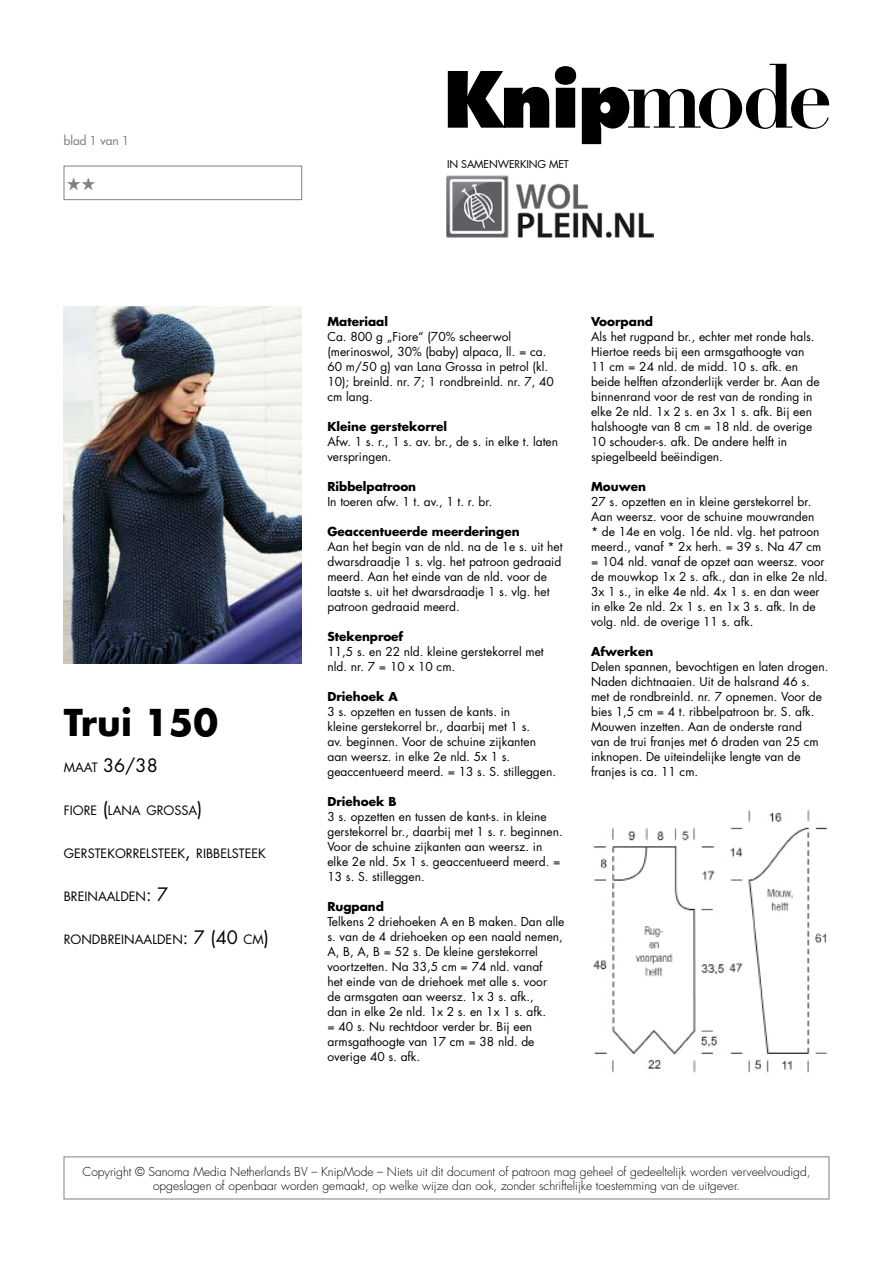
<style>
.page{position:relative;width:893px;height:1263px;background:#fff}
.page>*{position:absolute;margin:0;border:0;box-sizing:border-box;transform-origin:0 0}
.t1{font:700 36px "Futura Std";color:#000}
.t2{font:18px "Futura Std";color:#000}
.t3{font:12.6px "Futura Std";color:#000}
.t4{font:12px/15px "Futura Std";color:#000}
.t5{font:300 12px/14.4px "Futura Std";color:#000;text-align:center}
.t6{font:700 12px "Futura Std";color:#000}
.t7{font:500 12px "Futura Std";color:#818084}
.t8{font:10.5px "Futura Std";letter-spacing:-.01em;color:#000}
.s1{font-size:12.6px}
.s2{font-size:18px}
</style>
<div class="page">
<div style="left:64px;top:166px;width:238px;height:34px;border:1px solid #818084"></div>
<img style="left:64px;top:306px;width:238px;height:357px">
<img style="left:593px;top:809px;width:235px;height:264px">
<svg style="left:448px;top:64px;width:381px;height:80px"></svg>
<img style="left:447px;top:175px;width:206px;height:63px">
<p class="t7" style="left:64px;top:133px;width:67px">blad 1 van 1</p>
<h1 class="t1" style="left:64px;top:698px;width:156px">Trui 150</h1>
<h2 class="t2" style="left:64px;top:753px;width:95px"><span class="s1">MAAT</span> 36/38</h2>
<p class="t3" style="left:64px;top:802px;width:140px">FIORE <span class="s2">(</span>LANA GROSSA<span class="s2">)</span></p>
<p class="t3" style="left:64px;top:845px;width:204px">GERSTEKORRELSTEEK<span class="s2">,</span> RIBBELSTEEK</p>
<p class="t3" style="left:64px;top:888px;width:106px">BREINAALDEN<span class="s2">: 7</span></p>
<p class="t3" style="left:64px;top:932px;width:207px">RONDBREINAALDEN<span class="s2">: 7 (40</span> CM<span class="s2">)</span></p>
<p class="t8" style="left:447px;top:157px;width:23px">in sam</p>
<p class="t8" style="left:484px;top:157px;width:51px">enwerking</p>
<p class="t8" style="left:549px;top:157px;width:19px">met</p>
<p class="t6" style="left:327px;top:314px;width:62px">Materiaal</p>
<p class="t4" style="left:327px;top:329px;width:228px">Ca. 800 g „Fiore“ (70% scheerwol (merinoswol, 30% (baby) alpaca, ll. = ca.<br>60 m/50 g) van Lana Grossa in petrol (kl.<br>10); breinld. nr. 7; 1 rondbreinld. nr. 7, 40 cm lang.</p>
<p class="t6" style="left:327px;top:419px;width:121px">Kleine gerstekorrel</p>
<p class="t4" style="left:327px;top:434px;width:232px">Afw. 1 s. r., 1 s. av. br., de s. in elke t. laten verspringen.</p>
<p class="t6" style="left:327px;top:479px;width:90px">Ribbelpatroon</p>
<p class="t4" style="left:327px;top:494px;width:166px">In toeren afw. 1 t. av., 1 t. r. br.</p>
<p class="t6" style="left:327px;top:524px;width:194px">Geaccentueerde meerderingen</p>
<p class="t4" style="left:327px;top:539px;width:237px">Aan het begin van de nld. na de 1e s. uit het dwarsdraadje 1 s. vlg. het patroon gedraaid meerd. Aan het einde van de nld. voor de laatste s. uit het dwarsdraadje 1 s. vlg. het patroon gedraaid meerd.</p>
<p class="t6" style="left:327px;top:629px;width:77px">Stekenproef</p>
<p class="t4" style="left:327px;top:644px;width:218px">11,5 s. en 22 nld. kleine gerstekorrel met nld. nr. 7 = 10 x 10 cm.</p>
<p class="t6" style="left:327px;top:689px;width:72px">Driehoek A</p>
<p class="t4" style="left:327px;top:704px;width:230px">3 s. opzetten en tussen de kants. in<br>kleine gerstekorrel br., daarbij met 1 s.<br>av. beginnen. Voor de schuine zijkanten aan weersz. in elke 2e nld. 5x 1 s. geaccentueerd meerd. = 13 s. S. stilleggen.</p>
<p class="t6" style="left:327px;top:794px;width:71px">Driehoek B</p>
<p class="t4" style="left:327px;top:809px;width:237px">3 s. opzetten en tussen de kant-s. in kleine gerstekorrel br., daarbij met 1 s. r. beginnen.<br>Voor de schuine zijkanten aan weersz. in elke 2e nld. 5x 1 s. geaccentueerd meerd. = 13 s. S. stilleggen.</p>
<p class="t6" style="left:327px;top:899px;width:58px">Rugpand</p>
<p class="t4" style="left:327px;top:914px;width:238px">Telkens 2 driehoeken A en B maken. Dan alle s. van de 4 driehoeken op een naald nemen, A, B, A, B = 52 s. De kleine gerstekorrel voortzetten. Na 33,5 cm = 74 nld. vanaf<br>het einde van de driehoek met alle s. voor<br>de armsgaten aan weersz. 1x 3 s. afk.,<br>dan in elke 2e nld. 1x 2 s. en 1x 1 s. afk.<br>= 40 s. Nu rechtdoor verder br. Bij een armsgathoogte van 17 cm = 38 nld. de overige 40 s. afk.</p>
<p class="t6" style="left:591px;top:314px;width:64px">Voorpand</p>
<p class="t4" style="left:591px;top:329px;width:230px">Als het rugpand br., echter met ronde hals.<br>Hiertoe reeds bij een armsgathoogte van 11 cm = 24 nld. de midd. 10 s. afk. en beide helften afzonderlijk verder br. Aan de binnenrand voor de rest van de ronding in elke 2e nld. 1x 2 s. en 3x 1 s. afk. Bij een halshoogte van 8 cm = 18 nld. de overige 10 schouder-s. afk. De andere helft in spiegelbeeld beëindigen.</p>
<p class="t6" style="left:591px;top:479px;width:56px">Mouwen</p>
<p class="t4" style="left:591px;top:494px;width:238px">27 s. opzetten en in kleine gerstekorrel br.<br>Aan weersz. voor de schuine mouwranden<br>* de 14e en volg. 16e nld. vlg. het patroon meerd., vanaf * 2x herh. = 39 s. Na 47 cm = 104 nld. vanaf de opzet aan weersz. voor de mouwkop 1x 2 s. afk., dan in elke 2e nld.<br>3x 1 s., in elke 4e nld. 4x 1 s. en dan weer in elke 2e nld. 2x 1 s. en 1x 3 s. afk. In de volg. nld. de overige 11 s. afk.</p>
<p class="t6" style="left:591px;top:644px;width:64px">Afwerken</p>
<p class="t4" style="left:591px;top:659px;width:239px">Delen spannen, bevochtigen en laten drogen.<br>Naden dichtnaaien. Uit de halsrand 46 s. met de rondbreinld. nr. 7 opnemen. Voor de bies 1,5 cm = 4 t. ribbelpatroon br. S. afk.<br>Mouwen inzetten. Aan de onderste rand<br>van de trui franjes met 6 draden van 25 cm inknopen. De uiteindelijke lengte van de franjes is ca. 11 cm.</p>
<p class="t5" style="left:82px;top:1164px;width:729px">Copyright © Sanoma Media Netherlands BV – KnipMode – Niets uit dit document of patroon mag geheel of gedeeltelijk worden verveelvoudigd, opgeslagen of openbaar worden gemaakt, op welke wijze dan ook, zonder schriftelijke toestemming van de uitgever.</p>
</div>
